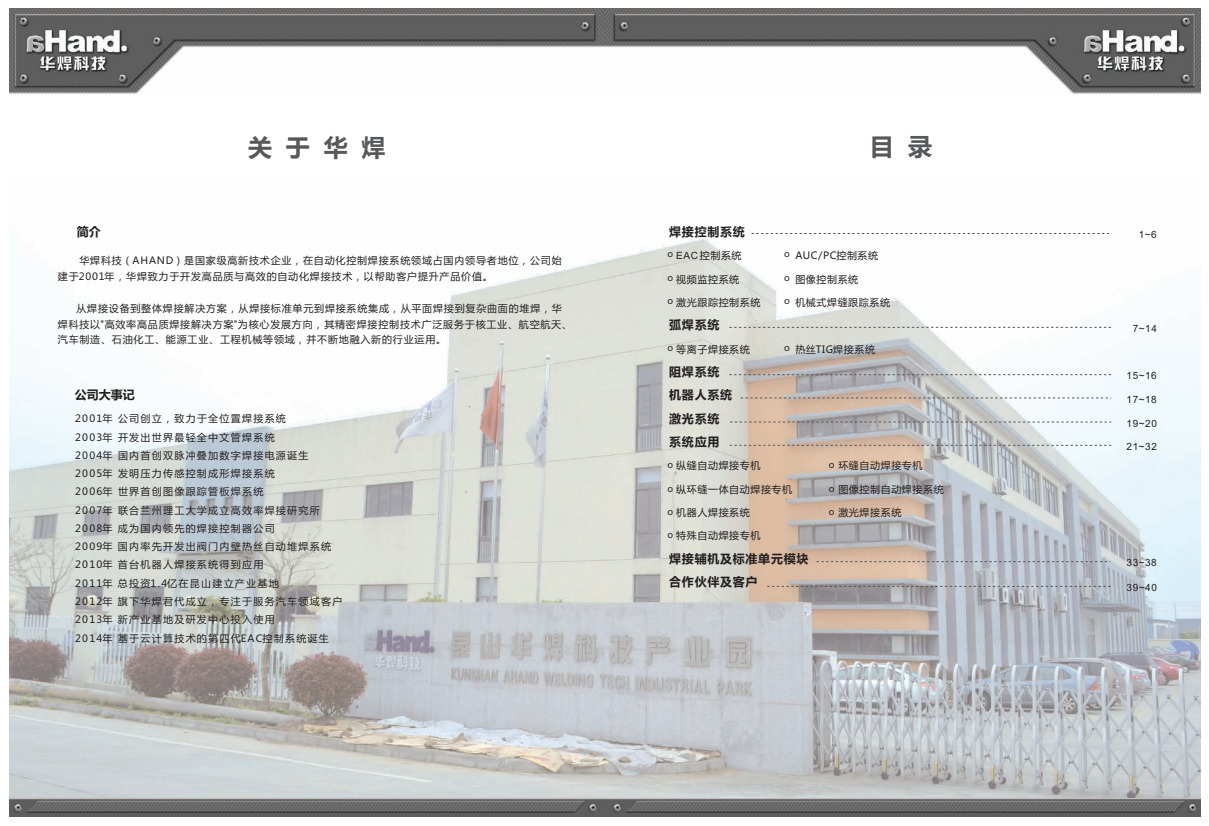
<style>
.page{position:relative;width:1209px;height:826px;background:#fff}
.page>*{position:absolute;margin:0;border:0;box-sizing:border-box;transform-origin:0 0}
.t1{font:700 24px "Microsoft Ya Hei";color:#57585a}
.t2{font:700 12px/23.4px "Microsoft Ya Hei";letter-spacing:.06em;color:#231f20}
.t3{font:10px/18.3px "Microsoft Ya Hei";letter-spacing:.13em;color:#231f20}
.t4{font:10px/15.8px "Microsoft Ya Hei";letter-spacing:.08em;color:#231f20}
.t5{font:10px "Microsoft Ya Hei";letter-spacing:.06em;color:#231f20}
.t6{font:10px "Arial";letter-spacing:.055em;color:#231f20}
.t7{font:9px "Microsoft Ya Hei";color:#231f20}
.s1{font-family:"Arial"}
</style>
<div class="page">
<img style="left:9px;top:238px;width:1191px;height:578px">
<img style="left:9px;top:9px;width:1191px;height:85px">
<svg style="left:751px;top:233px;width:359px;height:1px"></svg>
<svg style="left:729px;top:327px;width:382px;height:1px"></svg>
<svg style="left:729px;top:374px;width:382px;height:1px"></svg>
<svg style="left:740px;top:398px;width:371px;height:1px"></svg>
<svg style="left:730px;top:422px;width:381px;height:1px"></svg>
<svg style="left:729px;top:445px;width:382px;height:1px"></svg>
<svg style="left:816px;top:561px;width:294px;height:1px"></svg>
<svg style="left:767px;top:586px;width:344px;height:1px"></svg>
<h1 class="t1" style="left:248px;top:136px;width:139px">关于华焊</h1>
<h1 class="t1" style="left:870px;top:135px;width:64px">目 录</h1>
<p class="t2" style="left:77px;top:221px;width:25px">简介</p>
<p class="t4" style="left:58px;top:253px;width:505px;text-indent:22px">华焊科技（AHAND）是国家级高新技术企业，在自动化控制焊接系统领域占国内领导者地位，公司始建于2001年，华焊致力于开发高品质与高效的自动化焊接技术，以帮助客户提升产品价值。</p>
<p class="t4" style="left:58px;top:301px;width:516px;text-indent:19px">从焊接设备到整体焊接解决方案，从焊接标准单元到焊接系统集成，从平面焊接到复杂曲面的堆焊，华焊科技以"高效率高品质焊接解决方案"为核心发展方向，其精密焊接控制技术广泛服务于核工业、航空航天、汽车制造、石油化工、能源工业、工程机械等领域，并不断地融入新的行业运用。</p>
<p class="t2" style="left:75px;top:384px;width:62px">公司大事记</p>
<p class="t3" style="left:75px;top:410px;width:269px">2001年公司创立，致力于全位置焊接系统<br>2003年开发出世界最轻全中文管焊系统<br>2004年国内首创双脉冲叠加数字焊接电源诞生<br>2005年发明压力传感控制成形焊接系统<br>2006年世界首创图像跟踪管板焊系统<br>2007年联合兰州理工大学成立高效率焊接研究所<br>2008年成为国内领先的焊接控制器公司<br>2009年国内率先开发出阀门内壁热丝自动堆焊系统<br>2010年首台机器人焊接系统得到应用<br>2011年总投资1.4亿在昆山建立产业基地<br>2012年旗下华焊君代成立，专注于服务汽车领域客户<br>2013年新产业基地及研发中心投入使用<br>2014年基于云计算技术的第四代EAC控制系统诞生</p>
<p class="t2" style="left:669px;top:221px;width:77px">焊接控制系统</p>
<p class="t4" style="left:676px;top:248px;width:67px"><span class="s1">EAC</span> 控制系统</p>
<p class="t5" style="left:795px;top:251px;width:84px">AUC/PC控制系统</p>
<p class="t4" style="left:676px;top:272px;width:64px">视频监控系统</p>
<p class="t4" style="left:795px;top:272px;width:64px">图像控制系统</p>
<p class="t5" style="left:676px;top:298px;width:86px">激光跟踪控制系统</p>
<p class="t5" style="left:795px;top:298px;width:96px">机械式焊缝跟踪系统</p>
<p class="t2" style="left:669px;top:314px;width:52px">弧焊系统</p>
<p class="t5" style="left:676px;top:344px;width:75px">等离子焊接系统</p>
<p class="t5" style="left:795px;top:344px;width:81px">热丝TIG焊接系统</p>
<p class="t2" style="left:669px;top:361px;width:64px">阻焊系统机器人系统激光系统系统应用</p>
<p class="t5" style="left:676px;top:461px;width:86px">纵缝自动焊接专机</p>
<p class="t5" style="left:838px;top:461px;width:86px">环缝自动焊接专机</p>
<p class="t5" style="left:676px;top:485px;width:117px">纵环缝一体自动焊接专机</p>
<p class="t5" style="left:838px;top:485px;width:107px">图像控制自动焊接系统</p>
<p class="t5" style="left:676px;top:508px;width:75px">机器人焊接系统</p>
<p class="t4" style="left:838px;top:505px;width:64px">激光焊接系统</p>
<p class="t5" style="left:676px;top:531px;width:86px">特殊自动焊接专机</p>
<p class="t2" style="left:669px;top:548px;width:141px">焊接辅机及标准单元模块合作伙伴及客户</p>
<p class="t7" style="left:667px;top:250px;width:7px">o</p>
<p class="t7" style="left:667px;top:273px;width:7px">o</p>
<p class="t7" style="left:667px;top:297px;width:7px">o</p>
<p class="t7" style="left:784px;top:250px;width:7px">o</p>
<p class="t7" style="left:784px;top:273px;width:7px">o</p>
<p class="t7" style="left:784px;top:297px;width:7px">o</p>
<p class="t7" style="left:667px;top:344px;width:7px">o</p>
<p class="t7" style="left:784px;top:344px;width:7px">o</p>
<p class="t7" style="left:667px;top:461px;width:7px">o</p>
<p class="t7" style="left:667px;top:484px;width:7px">o</p>
<p class="t7" style="left:667px;top:508px;width:7px">o</p>
<p class="t7" style="left:667px;top:531px;width:7px">o</p>
<p class="t7" style="left:829px;top:461px;width:7px">o</p>
<p class="t7" style="left:829px;top:484px;width:7px">o</p>
<p class="t7" style="left:829px;top:508px;width:7px">o</p>
<p class="t6" style="left:1138px;top:231px;width:20px">1~6</p>
<p class="t6" style="left:1132px;top:325px;width:26px">7~14</p>
<p class="t6" style="left:1126px;top:372px;width:32px">15~16</p>
<p class="t6" style="left:1126px;top:395px;width:32px">17~18</p>
<p class="t6" style="left:1126px;top:419px;width:32px">19~20</p>
<p class="t6" style="left:1126px;top:443px;width:32px">21~32</p>
<p class="t6" style="left:1126px;top:559px;width:32px">33~38</p>
<p class="t6" style="left:1126px;top:584px;width:32px">39~40</p>
</div>
